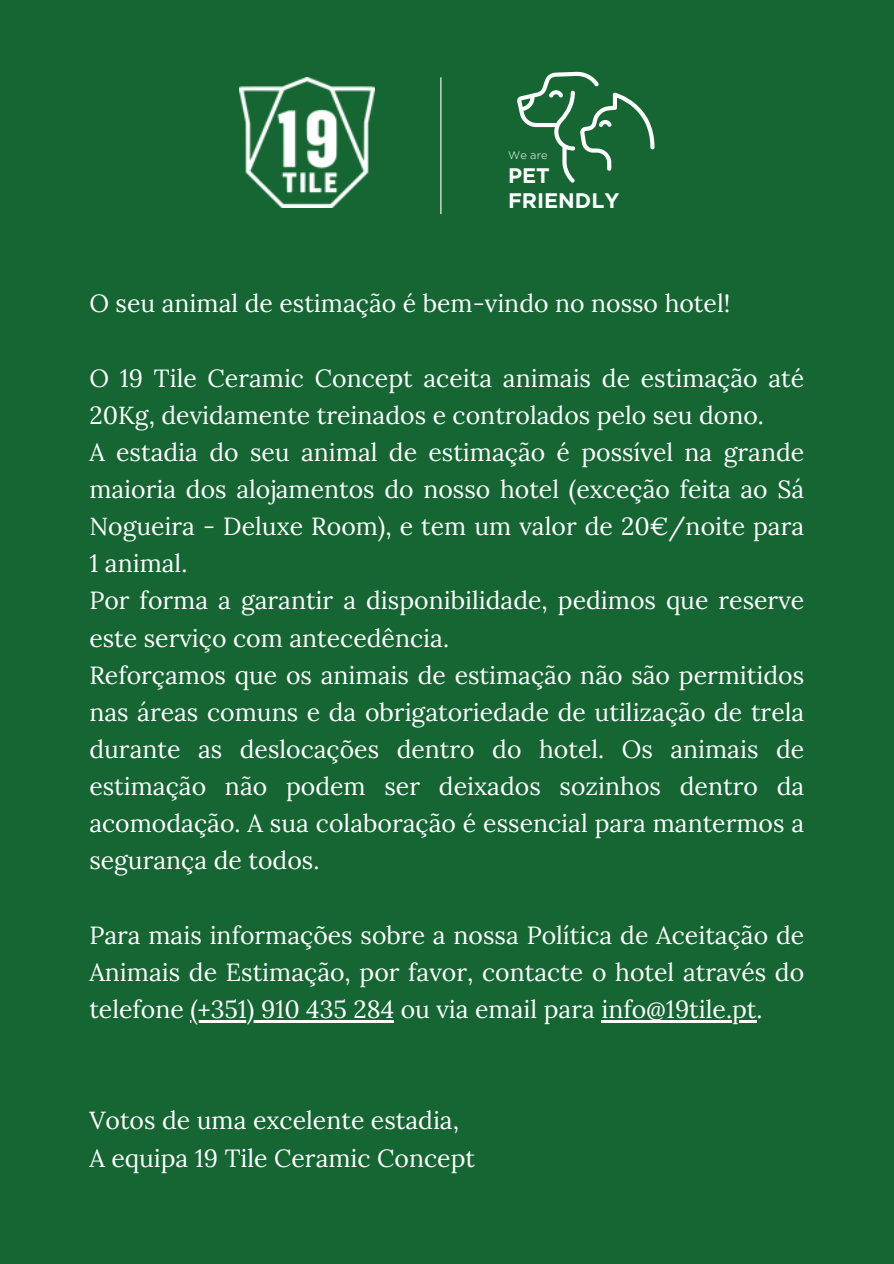
<style>
.page{position:relative;width:894px;height:1264px;background:#fff}
.page>*{position:absolute;margin:0;border:0;box-sizing:border-box;transform-origin:0 0}
.t1{font:24.75px/37.2px "Lora";color:#fff}
.t2{font:700 21px/25px "Gotham";color:#fff}
.t3{font:300 10.95px "Gotham Greek";color:#fff}
</style>
<div class="page">
<div style="left:0;top:0;width:893px;height:1263px;background:#156633"></div>
<hr style="left:190px;top:1020px;width:204px;height:2px;background:#fff">
<hr style="left:601px;top:1020px;width:155px;height:2px;background:#fff">
<img style="left:239px;top:77px;width:135px;height:131px">
<svg style="left:517px;top:72px;width:137px;height:111px"></svg>
<hr style="left:440px;top:77px;width:1px;height:137px;background:#fff">
<h1 class="t3" style="left:508px;top:149px;width:41px">We are</h1>
<h1 class="t2" style="left:508px;top:164px;width:113px">PET<br>FRIENDLY</h1>
<p class="t1" style="left:89px;top:284px;width:642px">O seu animal de estimação é bem-vindo no nosso hotel!</p>
<p class="t1" style="left:89px;top:359px;width:716px">O 19 Tile Ceramic Concept aceita animais de estimação até 20Kg, devidamente treinados e controlados pelo seu dono.<br>A estadia do seu animal de estimação é possível na grande maioria dos alojamentos do nosso hotel (exceção feita ao Sá Nogueira - Deluxe Room), e tem um valor de 20€/noite para 1 animal.<br>Por forma a garantir a disponibilidade, pedimos que reserve este serviço com antecedência.<br>Reforçamos que os animais de estimação não são permitidos nas áreas comuns e da obrigatoriedade de utilização de trela durante as deslocações dentro do hotel. Os animais de estimação não podem ser deixados sozinhos dentro da acomodação. A sua colaboração é essencial para mantermos a segurança de todos.</p>
<p class="t1" style="left:89px;top:916px;width:716px;text-align:justify">Para mais informações sobre a nossa Política de Aceitação de Animais de Estimação, por favor, contacte o hotel através do telefone (+351) 910 435 284 ou via email para info@19tile.pt.</p>
<h1 class="t1" style="left:89px;top:1101px;width:387px">Votos de uma excelente estadia,<br>A equipa 19 Tile Ceramic Concept</h1>
</div>
